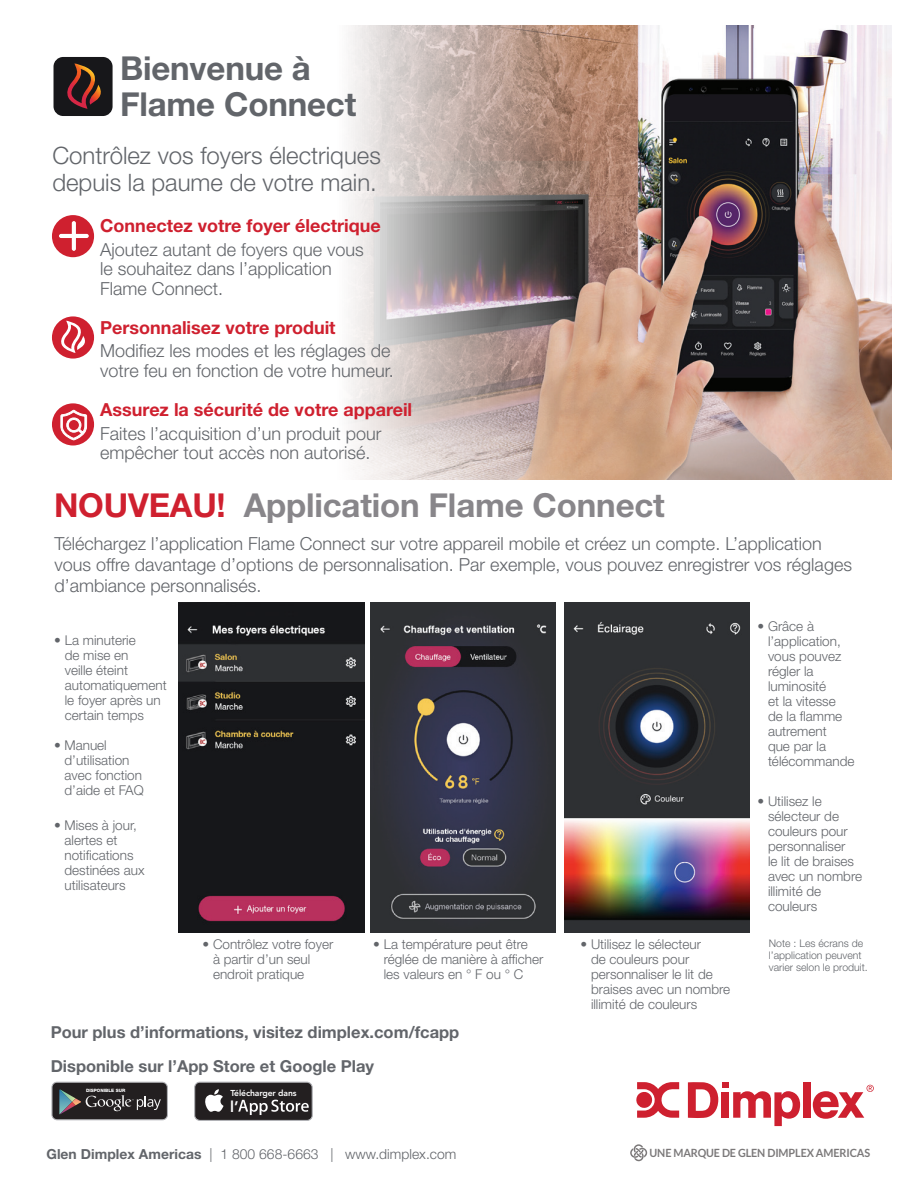
<style>
.page{position:relative;width:918px;height:1188px;background:#fff}
.page>*{position:absolute;margin:0;border:0;box-sizing:border-box;transform-origin:0 0}
.t1{font:700 33px "Helvetica Neue LT Std";letter-spacing:-.005em;color:#88868a}
.t2{font:700 33px/36px "Helvetica Neue LT Std";letter-spacing:-.005em;color:#62656a}
.t3{font:300 24px/27px "Helvetica Neue LT Std";color:#62656a}
.t4{font:300 18px/19.5px "Helvetica Neue LT Std";color:#62656a}
.t5{font:700 18px "Helvetica Neue LT Std";color:#cf202f}
.t6{font:700 16.5px "Helvetica Neue LT Std";color:#62656a}
.t7{font:800 15.15px "Avenir LT Std";color:#fff}
.t8{font:300 13.8px "Helvetica Neue LT Std";letter-spacing:.005em;color:#62656a}
.t9{font:300 13.5px/15px "Helvetica Neue LT Std";color:#62656a}
.t10{font:700 11.4px "Lato";letter-spacing:-.01em;color:#231f20;scale:.95 1}
.t11{font:300 10.5px/12px "Helvetica Neue LT Std";color:#62656a}
.t12{font:800 8.55px "Avenir LT Std";letter-spacing:-.01em;color:#fff}
.t13{font:800 4.5px "Helvetica Neue LT Std";color:#fff}
.s1{color:#cf202f}
.s2{font-weight:700}
</style>
<div class="page">
<img style="left:348px;top:26px;width:543px;height:453px">
<svg style="left:688px;top:1082px;width:30px;height:36px"></svg>
<div style="left:722px;top:1082px;width:7px;height:6px;background:#ce202f"></div>
<div style="left:722px;top:1092px;width:7px;height:26px;background:#ce202f"></div>
<svg style="left:733px;top:1091px;width:67px;height:35px"></svg>
<div style="left:803px;top:1082px;width:7px;height:36px;background:#ce202f"></div>
<svg style="left:813px;top:1085px;width:61px;height:34px"></svg>
<svg style="left:636px;top:1082px;width:43px;height:36px"></svg>
<div style="left:54px;top:57px;width:59px;height:59px;background:#17171a;border-radius:10px"></div>
<svg style="left:67px;top:63px;width:34px;height:46px"></svg>
<div style="left:52px;top:215px;width:42px;height:42px;background:#cf202f;border-radius:50%"></div>
<svg style="left:59px;top:221px;width:30px;height:30px"></svg>
<div style="left:52px;top:316px;width:42px;height:43px;background:#cf202f;border-radius:50%"></div>
<svg style="left:61px;top:321px;width:27px;height:32px"></svg>
<div style="left:52px;top:403px;width:42px;height:43px;background:#cf202f;border-radius:50%"></div>
<svg style="left:60px;top:405px;width:27px;height:36px"></svg>
<img style="left:179px;top:603px;width:185px;height:329px">
<img style="left:370px;top:603px;width:186px;height:329px">
<img style="left:564px;top:603px;width:186px;height:329px">
<svg style="left:630px;top:1144px;width:17px;height:17px"></svg>
<div style="left:52px;top:1082px;width:115px;height:38px;background:#231f20;border-radius:5px"></div>
<div style="left:51px;top:1082px;width:117px;height:38px;border:1px solid #b2b3b7;border-radius:5px"></div>
<svg style="left:59px;top:1090px;width:102px;height:24px"></svg>
<div style="left:195px;top:1082px;width:117px;height:38px;background:#231f20;border-radius:5px"></div>
<div style="left:194px;top:1082px;width:119px;height:39px;border:1px solid #b2b3b7;border-radius:5px"></div>
<svg style="left:205px;top:1089px;width:19px;height:23px"></svg>
<svg style="left:238px;top:1100px;width:71px;height:15px"></svg>
<h1 class="t2" style="left:120px;top:49px;width:238px">Bienvenue à<br>Flame Connect</h1>
<h2 class="t3" style="left:52px;top:141px;width:330px">Contrôlez vos foyers électriques depuis la paume de votre main.</h2>
<h3 class="t5" style="left:100px;top:214px;width:282px">Connectez votre foyer électrique</h3>
<h3 class="t4" style="left:100px;top:239px;width:265px">Ajoutez autant de foyers que vous le souhaitez dans l’application<br>Flame Connect.</h3>
<h3 class="t5" style="left:100px;top:316px;width:237px">Personnalisez votre produit</h3>
<h3 class="t4" style="left:100px;top:341px;width:295px">Modifiez les modes et les réglages de votre feu en fonction de votre humeur.</h3>
<h3 class="t5" style="left:100px;top:398px;width:313px">Assurez la sécurité de votre appareil</h3>
<h3 class="t4" style="left:100px;top:423px;width:283px">Faites l’acquisition d’un produit pour empêcher tout accès non autorisé.</h3>
<h1 class="t1" style="left:54px;top:484px;width:612px"><span class="s1">NOUVEAU!</span> Application Flame Connect</h1>
<p class="t4" style="left:54px;top:532px;width:799px;line-height:21px">Téléchargez l’application Flame Connect sur votre appareil mobile et créez un compte. L’application vous offre davantage d’options de personnalisation. Par exemple, vous pouvez enregistrer vos réglages d’ambiance personnalisés.</p>
<p class="t9" style="left:65px;top:632px;width:104px;text-indent:-11px">• La minuterie<br>de mise en<br>veille éteint automatiquement le foyer après un certain temps</p>
<p class="t9" style="left:65px;top:738px;width:81px;text-indent:-11px">• Manuel d’utilisation avec fonction d’aide et FAQ</p>
<p class="t9" style="left:65px;top:818px;width:82px;text-indent:-11px">• Mises à jour, alertes et notifications destinées aux utilisateurs</p>
<p class="t9" style="left:384px;top:937px;width:161px;text-indent:-11px">• La température peut être réglée de manière à afficher les valeurs en ° F ou ° C</p>
<p class="t9" style="left:213px;top:937px;width:122px;text-indent:-11px">• Contrôlez votre foyer à partir d’un seul endroit pratique</p>
<p class="t9" style="left:591px;top:937px;width:141px;text-indent:-11px">• Utilisez le sélecteur<br>de couleurs pour personnaliser le lit de braises avec un nombre illimité de couleurs</p>
<p class="t6" style="left:51px;top:1022px;width:410px">Pour plus d’informations, visitez dimplex.com/fcapp</p>
<p class="t6" style="left:51px;top:1056px;width:325px">Disponible sur l’App Store et Google Play</p>
<p class="t13" style="left:86px;top:1088px;width:41px">DISPONIBLE SUR</p>
<p class="t12" style="left:230px;top:1088px;width:68px">Télécharger dans</p>
<p class="t7" style="left:230px;top:1097px;width:10px">l’</p>
<p class="t9" style="left:768px;top:618px;width:88px;text-indent:-11px">• Grâce à l’application, vous pouvez régler la luminosité<br>et la vitesse<br>de la flamme autrement<br>que par la télécommande</p>
<p class="t9" style="left:768px;top:794px;width:96px;text-indent:-11px">• Utilisez le sélecteur de couleurs pour personnaliser<br>le lit de braises avec un nombre illimité de couleurs</p>
<p class="t11" style="left:769px;top:937px;width:101px">Note : Les écrans de l’application peuvent varier selon le produit.</p>
<p class="t8" style="left:46px;top:1146px;width:412px"><span class="s2">Glen Dimplex Americas</span> | 1 800 668-6663 | www.dimplex.com</p>
<p class="t10" style="left:650px;top:1146px;width:234px">UNE MARQUE DE GLEN DIMPLEX AMERICAS</p>
</div>
